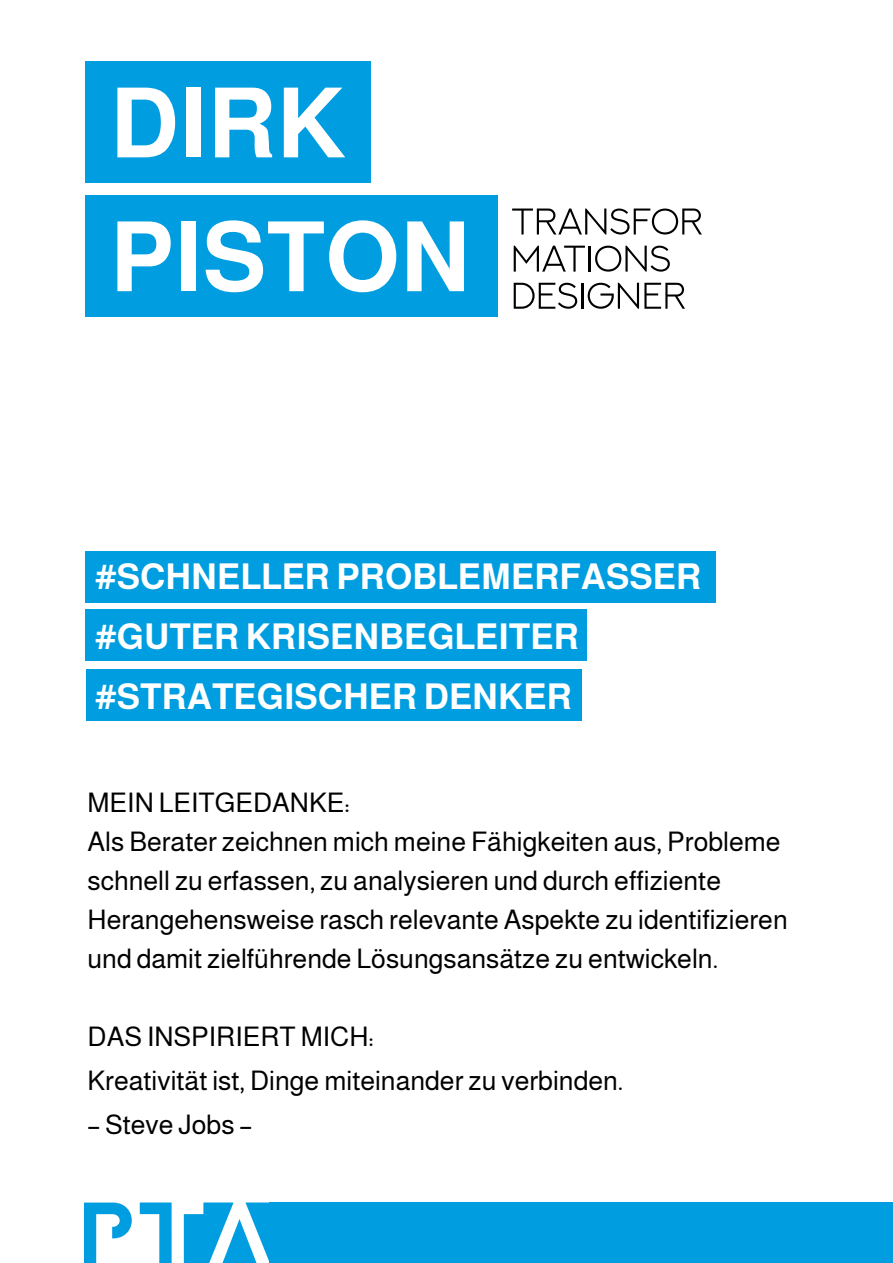
<style>
.page{position:relative;width:893px;height:1263px;background:#fff}
.page>*{position:absolute;margin:0;border:0;box-sizing:border-box;transform-origin:0 0}
.t1{font:700 115.95px "Almarai";color:#fff}
.t2{font:700 97.35px/133.8px "Almarai";color:#fff}
.t3{font:700 35.55px/60.2px "Almarai";color:#fff}
.t4{font:27px/39px "Almarai";color:#000}
</style>
<div class="page">
<div style="left:85px;top:551px;width:630px;height:51px;background:#009ee0"></div>
<div style="left:85px;top:610px;width:502px;height:51px;background:#009ee0"></div>
<div style="left:87px;top:669px;width:495px;height:52px;background:#009ee0"></div>
<div style="left:85px;top:62px;width:286px;height:121px;background:#009ee0"></div>
<div style="left:85px;top:195px;width:413px;height:122px;background:#009ee0"></div>
<svg style="left:512px;top:209px;width:190px;height:25px"></svg>
<svg style="left:514px;top:246px;width:71px;height:26px"></svg>
<hr style="left:589px;top:246px;width:2px;height:26px;background:#000">
<svg style="left:595px;top:246px;width:75px;height:26px"></svg>
<svg style="left:514px;top:283px;width:63px;height:26px"></svg>
<hr style="left:581px;top:283px;width:3px;height:26px;background:#000">
<svg style="left:588px;top:283px;width:97px;height:26px"></svg>
<div style="left:270px;top:1202px;width:623px;height:61px;background:#009ee0"></div>
<svg style="left:140px;top:1202px;width:32px;height:61px"></svg>
<svg style="left:84px;top:1202px;width:48px;height:61px"></svg>
<svg style="left:184px;top:1202px;width:86px;height:61px"></svg>
<h1 class="t1" style="left:85px;top:-22px;width:282px">DIRK</h1>
<h2 class="t2" style="left:110px;top:58px;width:362px">DIRK<br>PISTON</h2>
<h3 class="t3" style="left:95px;top:547px;width:608px">#SCHNELLER PROBLEMERFASSER #GUTER KRISENBEGLEITER #STRATEGISCHER DENKER</h3>
<p class="t4" style="left:88px;top:783px;width:702px">MEIN LEITGEDANKE:<br>Als Berater zeichnen mich meine Fähigkeiten aus, Probleme schnell zu erfassen, zu analysieren und durch effiziente Herangehensweise rasch relevante Aspekte zu identifizieren und damit zielführende Lösungsansätze zu entwickeln.</p>
<p class="t4" style="left:88px;top:1015px;width:537px;line-height:44px">DAS INSPIRIERT MICH:<br>Kreativität ist, Dinge miteinander zu verbinden.</p>
<p class="t4" style="left:88px;top:1105px;width:166px">– Steve Jobs –</p>
</div>
